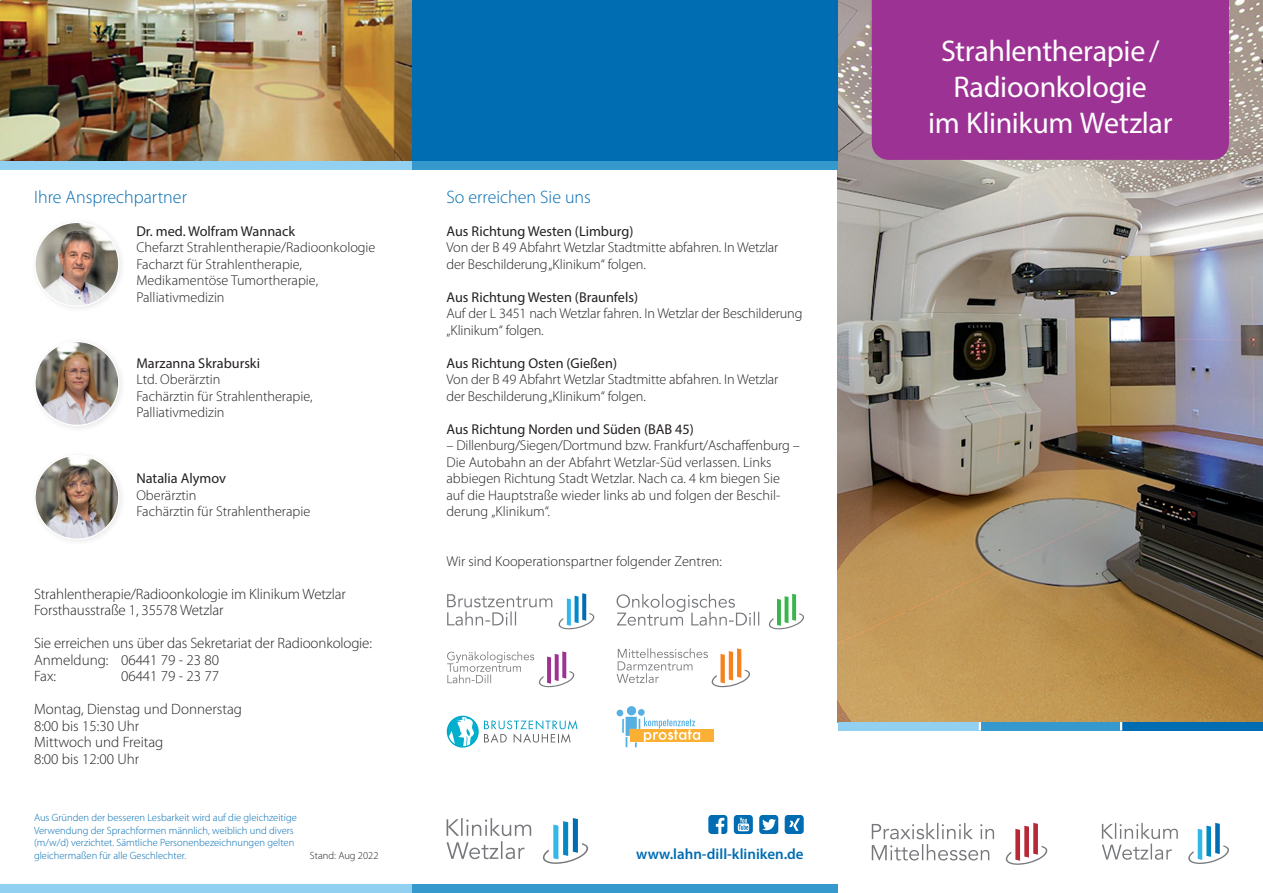
<style>
.page{position:relative;width:1263px;height:893px;background:#fff}
.page>*{position:absolute;margin:0;border:0;box-sizing:border-box;transform-origin:0 0}
.t1{font:30px/36px "Myriad Pro";letter-spacing:-.01em;color:#fff;text-align:center}
.Headline{font:300 18px "Myriad Pro";color:#006cb2}
.t2{font:300 15px "Myriad Pro";letter-spacing:-.01em;color:#231f20}
.t3{font:600 15px "Myriad Pro";color:#006cb2}
.Fließtext{font:300 14.25px/16.5px "Myriad Pro";color:#231f20}
.Fließtext-2{font:14.25px/16.5px "Myriad Pro";color:#231f20}
.Fließtext-3{font:300 10.5px/12.6px "Myriad Pro";color:#006cb2}
.t4{font:300 10.5px "Myriad Pro";color:#231f20}
.s1{font-weight:400}
.s2{font-weight:300}
</style>
<div class="page">
<img style="left:838px;top:0;width:425px;height:722px">
<img style="left:0;top:0;width:412px;height:161px">
<div style="left:0;top:884px;width:412px;height:9px;background:#92d0f1"></div>
<div style="left:412px;top:884px;width:426px;height:9px;background:#3699ce"></div>
<div style="left:872px;top:0;width:357px;height:160px;background:#9c3293"></div>
<div style="left:412px;top:0;width:426px;height:169px;background:#006cb2"></div>
<div style="left:0;top:161px;width:425px;height:9px;background:#92d0f1"></div>
<div style="left:412px;top:161px;width:426px;height:9px;background:#3699ce"></div>
<div style="left:838px;top:722px;width:141px;height:8px;background:#92d0f1"></div>
<div style="left:1121px;top:722px;width:142px;height:9px;background:#006cb2"></div>
<div style="left:979px;top:722px;width:142px;height:8px;background:#3699ce"></div>
<svg style="left:1120px;top:722px;width:2px;height:9px"></svg>
<svg style="left:979px;top:722px;width:2px;height:9px"></svg>
<svg style="left:708px;top:815px;width:19px;height:19px"></svg>
<svg style="left:734px;top:815px;width:19px;height:19px"></svg>
<svg style="left:759px;top:815px;width:19px;height:19px"></svg>
<svg style="left:785px;top:815px;width:19px;height:19px"></svg>
<svg style="left:446px;top:818px;width:85px;height:41px"></svg>
<svg style="left:542px;top:818px;width:46px;height:46px"></svg>
<svg style="left:1102px;top:823px;width:76px;height:37px"></svg>
<svg style="left:1188px;top:823px;width:41px;height:41px"></svg>
<svg style="left:617px;top:594px;width:142px;height:32px"></svg>
<svg style="left:768px;top:594px;width:36px;height:35px"></svg>
<img style="left:35px;top:222px;width:84px;height:84px;border-radius:42px">
<img style="left:35px;top:342px;width:84px;height:83px;border-radius:42px">
<img style="left:35px;top:455px;width:84px;height:84px;border-radius:42px">
<svg style="left:872px;top:823px;width:122px;height:37px"></svg>
<svg style="left:1005px;top:823px;width:42px;height:42px"></svg>
<svg style="left:447px;top:594px;width:105px;height:32px"></svg>
<svg style="left:558px;top:593px;width:36px;height:36px"></svg>
<svg style="left:617px;top:648px;width:133px;height:39px"></svg>
<svg style="left:447px;top:651px;width:127px;height:36px"></svg>
<div style="left:631px;top:730px;width:83px;height:12px;background:#fbb033"></div>
<svg style="left:617px;top:706px;width:83px;height:41px"></svg>
<svg style="left:484px;top:720px;width:93px;height:23px"></svg>
<svg style="left:447px;top:717px;width:31px;height:29px"></svg>
<div style="left:447px;top:716px;width:32px;height:32px;border:1px solid #00a8c9;border-radius:50%"></div>
<p class="Headline" style="left:34px;top:186px;width:154px">Ihre Ansprechpartner</p>
<p class="Fließtext" style="left:136px;top:222px;width:241px"><span class="s1">Dr. med. Wolfram Wannack<br></span>Chefarzt Strahlentherapie/Radioonkologie</p>
<p class="Fließtext" style="left:136px;top:255px;width:167px">Facharzt für Strahlentherapie,</p>
<p class="Fließtext" style="left:136px;top:272px;width:183px">Medikamentöse Tumortherapie,</p>
<p class="Fließtext" style="left:136px;top:288px;width:90px">Palliativmedizin</p>
<p class="Fließtext-2" style="left:136px;top:354px;width:125px">Marzanna Skraburski<br><span class="s2">Ltd. Oberärztin</span></p>
<p class="Fließtext" style="left:136px;top:387px;width:178px">Fachärztin für Strahlentherapie,<br>Palliativmedizin</p>
<p class="Fließtext-2" style="left:136px;top:470px;width:91px">Natalia Alymov<br><span class="s2">Oberärztin</span></p>
<p class="Fließtext" style="left:136px;top:503px;width:175px">Fachärztin für Strahlentherapie</p>
<p class="t2" style="left:34px;top:584px;width:313px">Strahlentherapie/Radioonkologie im Klinikum Wetzlar</p>
<p class="t2" style="left:34px;top:601px;width:191px">Forsthausstraße 1, 35578 Wetzlar</p>
<p class="t2" style="left:34px;top:634px;width:339px">Sie erreichen uns über das Sekretariat der Radioonkologie:</p>
<p class="t2" style="left:34px;top:650px;width:187px">Anmeldung: 06441 79 - 23 80</p>
<p class="t2" style="left:34px;top:667px;width:24px">Fax:</p>
<p class="t2" style="left:121px;top:667px;width:100px">06441 79 - 23 77</p>
<p class="t2" style="left:34px;top:700px;width:209px">Montag, Dienstag und Donnerstag</p>
<p class="t2" style="left:34px;top:716px;width:107px">8:00 bis 15:30 Uhr</p>
<p class="t2" style="left:34px;top:733px;width:131px">Mittwoch und Freitag</p>
<p class="t2" style="left:34px;top:749px;width:107px">8:00 bis 12:00 Uhr</p>
<p class="Fließtext-3" style="left:34px;top:811px;width:264px">Aus Gründen der besseren Lesbarkeit wird auf die gleichzeitige Verwendung der Sprachformen männlich, weiblich und divers (m/w/d) verzichtet. Sämtliche Personenbezeichnungen gelten gleichermaßen für alle Geschlechter.</p>
<p class="t4" style="left:310px;top:849px;width:70px">Stand: Aug 2022</p>
<p class="Headline" style="left:446px;top:186px;width:146px">So erreichen Sie uns</p>
<p class="Fließtext-2" style="left:446px;top:222px;width:188px">Aus Richtung Westen (Limburg)</p>
<p class="Fließtext" style="left:446px;top:239px;width:333px">Von der B 49 Abfahrt Wetzlar Stadtmitte abfahren. In Wetzlar der Beschilderung „Klinikum“ folgen.</p>
<p class="Fließtext-2" style="left:446px;top:288px;width:193px">Aus Richtung Westen (Braunfels)</p>
<p class="Fließtext" style="left:446px;top:305px;width:357px">Auf der L 3451 nach Wetzlar fahren. In Wetzlar der Beschilderung „Klinikum“ folgen.</p>
<p class="Fließtext-2" style="left:446px;top:354px;width:172px">Aus Richtung Osten (Gießen)</p>
<p class="Fließtext" style="left:446px;top:371px;width:333px">Von der B 49 Abfahrt Wetzlar Stadtmitte abfahren. In Wetzlar der Beschilderung „Klinikum“ folgen.</p>
<p class="Fließtext-2" style="left:446px;top:420px;width:249px">Aus Richtung Norden und Süden (BAB 45)</p>
<p class="Fließtext" style="left:446px;top:437px;width:355px">– Dillenburg/Siegen/Dortmund bzw. Frankfurt/Aschaffenburg – Die Autobahn an der Abfahrt Wetzlar-Süd verlassen. Links abbiegen Richtung Stadt Wetzlar. Nach ca. 4 km biegen Sie auf die Hauptstraße wieder links ab und folgen der Beschil&shy;derung „Klinikum“.</p>
<p class="Fließtext" style="left:446px;top:552px;width:277px">Wir sind Kooperationspartner folgender Zentren:</p>
<p class="t3" style="left:636px;top:844px;width:169px">www.lahn-dill-kliniken.de</p>
<p class="t1" style="left:928px;top:33px;width:246px">Strahlentherapie/<br>Radioonkologie<br>im Klinikum Wetzlar</p>
</div>
